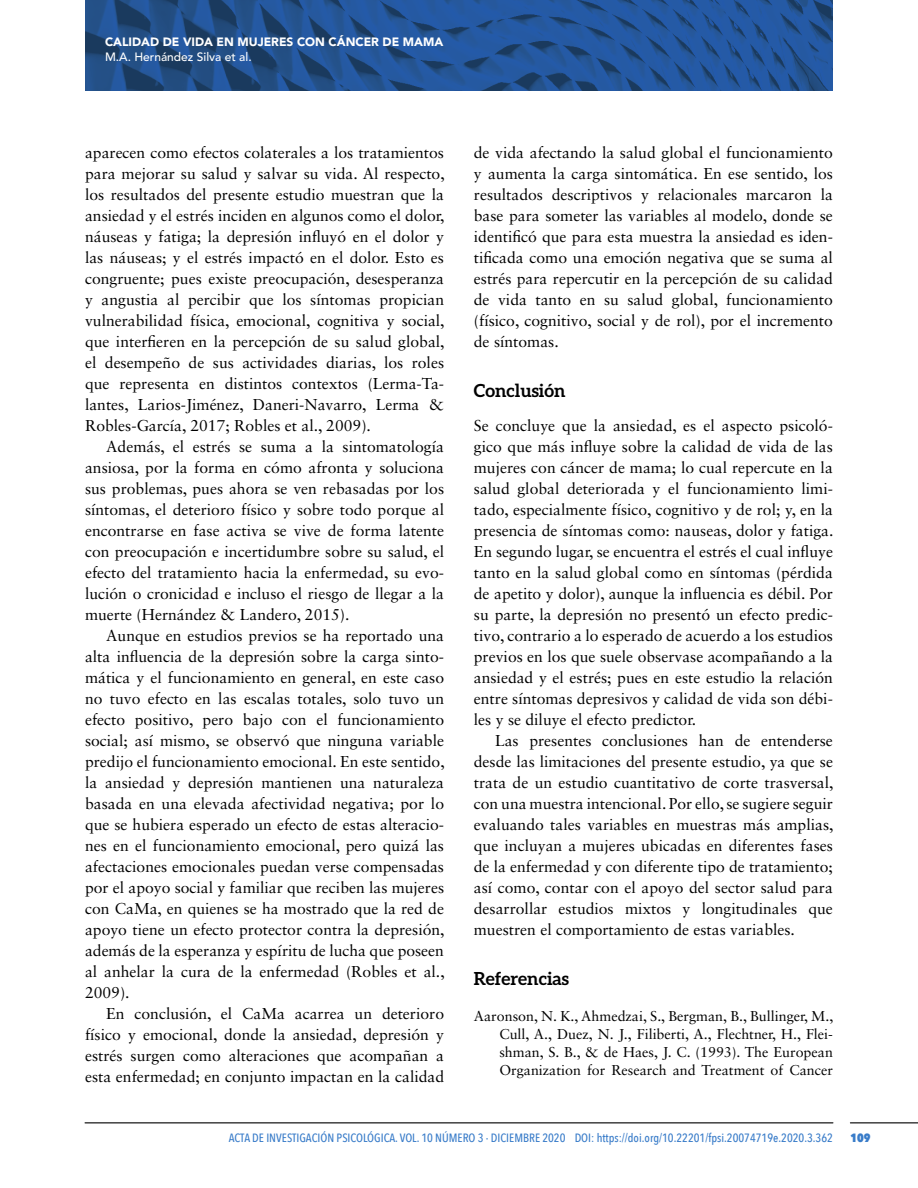
<style>
.page{position:relative;width:918px;height:1188px;background:#fff}
.page>*{position:absolute;margin:0;border:0;box-sizing:border-box;transform-origin:0 0}
.Subtitulos_1{font:700 18px "Aleo";color:#000}
.Texto_articulo_sangr{font:15.75px/21px "Sabon LT Std";color:#000;text-align:justify}
.Texto_articulo_1{font:15.75px/21px "Sabon LT Std";color:#000;text-align:justify}
.Referencias{font:14.25px/18px "Sabon LT Std";color:#000;text-align:justify}
.t1{font:500 12px "Avenir Next Condensed";color:#397cc9}
.t2{font:900 12px "Avenir LT Std";color:#fff}
.t3{font:500 12px "Avenir LT Std";color:#fff}
.t4{font:800 12px "Avenir Next Condensed";color:#397cc9}
</style>
<div class="page">
<img style="left:85px;top:0;width:748px;height:91px">
<hr style="left:85px;top:1122px;width:748px;height:1px;background:#000">
<hr style="left:850px;top:1122px;width:68px;height:1px;background:#000">
<p class="t2" style="left:105px;top:35px;width:340px">CALIDAD DE VIDA EN MUJERES CON CÁNCER DE MAMA</p>
<p class="t3" style="left:105px;top:50px;width:148px">M.A. Hernández Silva et al.</p>
<p class="Texto_articulo_sangr" style="left:85px;top:142px;width:361px">aparecen como efectos colaterales a los tratamientos para mejorar su salud y salvar su vida. Al respecto, los resultados del presente estudio muestran que la ansiedad y el estrés inciden en algunos como el dolor, náuseas y fatiga; la depresión influyó en el dolor y las náuseas; y el estrés impactó en el dolor. Esto es congruente; pues existe preocupación, desesperanza y angustia al percibir que los síntomas propician vulnerabilidad física, emocional, cognitiva y social, que interfieren en la percepción de su salud global, el desempeño de sus actividades diarias, los roles que representa en distintos contextos (Lerma-Ta&shy;lantes, Larios-Jiménez, Daneri-Navarro, Lerma &amp; Robles-García, 2017; Robles et al., 2009).</p>
<p class="Texto_articulo_sangr" style="left:85px;top:436px;width:361px;text-indent:21px">Además, el estrés se suma a la sintomatología ansiosa, por la forma en cómo afronta y soluciona sus problemas, pues ahora se ven rebasadas por los síntomas, el deterioro físico y sobre todo porque al encontrarse en fase activa se vive de forma latente con preocupación e incertidumbre sobre su salud, el efecto del tratamiento hacia la enfermedad, su evo&shy;lución o cronicidad e incluso el riesgo de llegar a la muerte (Hernández &amp; Landero, 2015).</p>
<p class="Texto_articulo_sangr" style="left:85px;top:625px;width:361px;text-indent:21px">Aunque en estudios previos se ha reportado una alta influencia de la depresión sobre la carga sinto&shy;mática y el funcionamiento en general, en este caso no tuvo efecto en las escalas totales, solo tuvo un efecto positivo, pero bajo con el funcionamiento social; así mismo, se observó que ninguna variable predijo el funcionamiento emocional. En este sentido, la ansiedad y depresión mantienen una naturaleza basada en una elevada afectividad negativa; por lo que se hubiera esperado un efecto de estas alteracio&shy;nes en el funcionamiento emocional, pero quizá las afectaciones emocionales puedan verse compensadas por el apoyo social y familiar que reciben las mujeres con CaMa, en quienes se ha mostrado que la red de apoyo tiene un efecto protector contra la depresión, además de la esperanza y espíritu de lucha que poseen al anhelar la cura de la enfermedad (Robles et al., 2009).</p>
<p class="Texto_articulo_sangr" style="left:85px;top:1003px;width:361px;text-indent:21px">En conclusión, el CaMa acarrea un deterioro físico y emocional, donde la ansiedad, depresión y estrés surgen como alteraciones que acompañan a esta enfermedad; en conjunto impactan en la calidad</p>
<p class="Texto_articulo_sangr" style="left:474px;top:142px;width:361px">de vida afectando la salud global el funcionamiento y aumenta la carga sintomática. En ese sentido, los resultados descriptivos y relacionales marcaron la base para someter las variables al modelo, donde se identificó que para esta muestra la ansiedad es iden&shy;tificada como una emoción negativa que se suma al estrés para repercutir en la percepción de su calidad de vida tanto en su salud global, funcionamiento (físico, cognitivo, social y de rol), por el incremento de síntomas.</p>
<p class="Subtitulos_1" style="left:474px;top:381px;width:93px">Conclusión</p>
<p class="Texto_articulo_1" style="left:474px;top:415px;width:361px">Se concluye que la ansiedad, es el aspecto psicoló&shy;gico que más influye sobre la calidad de vida de las mujeres con cáncer de mama; lo cual repercute en la salud global deteriorada y el funcionamiento limi&shy;tado, especialmente físico, cognitivo y de rol; y, en la presencia de síntomas como: nauseas, dolor y fatiga.<br>En segundo lugar, se encuentra el estrés el cual influye tanto en la salud global como en síntomas (pérdida de apetito y dolor), aunque la influencia es débil. Por su parte, la depresión no presentó un efecto predic&shy;tivo, contrario a lo esperado de acuerdo a los estudios previos en los que suele observase acompañando a la ansiedad y el estrés; pues en este estudio la relación entre síntomas depresivos y calidad de vida son débi&shy;les y se diluye el efecto predictor.</p>
<p class="Texto_articulo_sangr" style="left:474px;top:730px;width:361px;text-indent:21px">Las presentes conclusiones han de entenderse desde las limitaciones del presente estudio, ya que se trata de un estudio cuantitativo de corte trasversal, con una muestra intencional. Por ello, se sugiere seguir evaluando tales variables en muestras más amplias, que incluyan a mujeres ubicadas en diferentes fases de la enfermedad y con diferente tipo de tratamiento; así como, contar con el apoyo del sector salud para desarrollar estudios mixtos y longitudinales que muestren el comportamiento de estas variables.</p>
<p class="Subtitulos_1" style="left:474px;top:969px;width:97px">Referencias</p>
<p class="Referencias" style="left:499px;top:1007px;width:336px;text-indent:-26px">Aaronson, N. K., Ahmedzai, S., Bergman, B., Bullinger, M., Cull, A., Duez, N. J., Filiberti, A., Flechtner, H., Flei&shy;shman, S. B., &amp; de Haes, J. C. (1993). The European Organization for Research and Treatment of Cancer</p>
<p class="t1" style="left:229px;top:1130px;width:606px">ACTA DE INVESTIGACIÓN PSICOLÓGICA. VOL. 10 NÚMERO 3 · DICIEMBRE 2020 DOI: https://doi.org/10.22201/fpsi.20074719e.2020.3.362</p>
<p class="t4" style="left:850px;top:1130px;width:22px">109</p>
</div>
